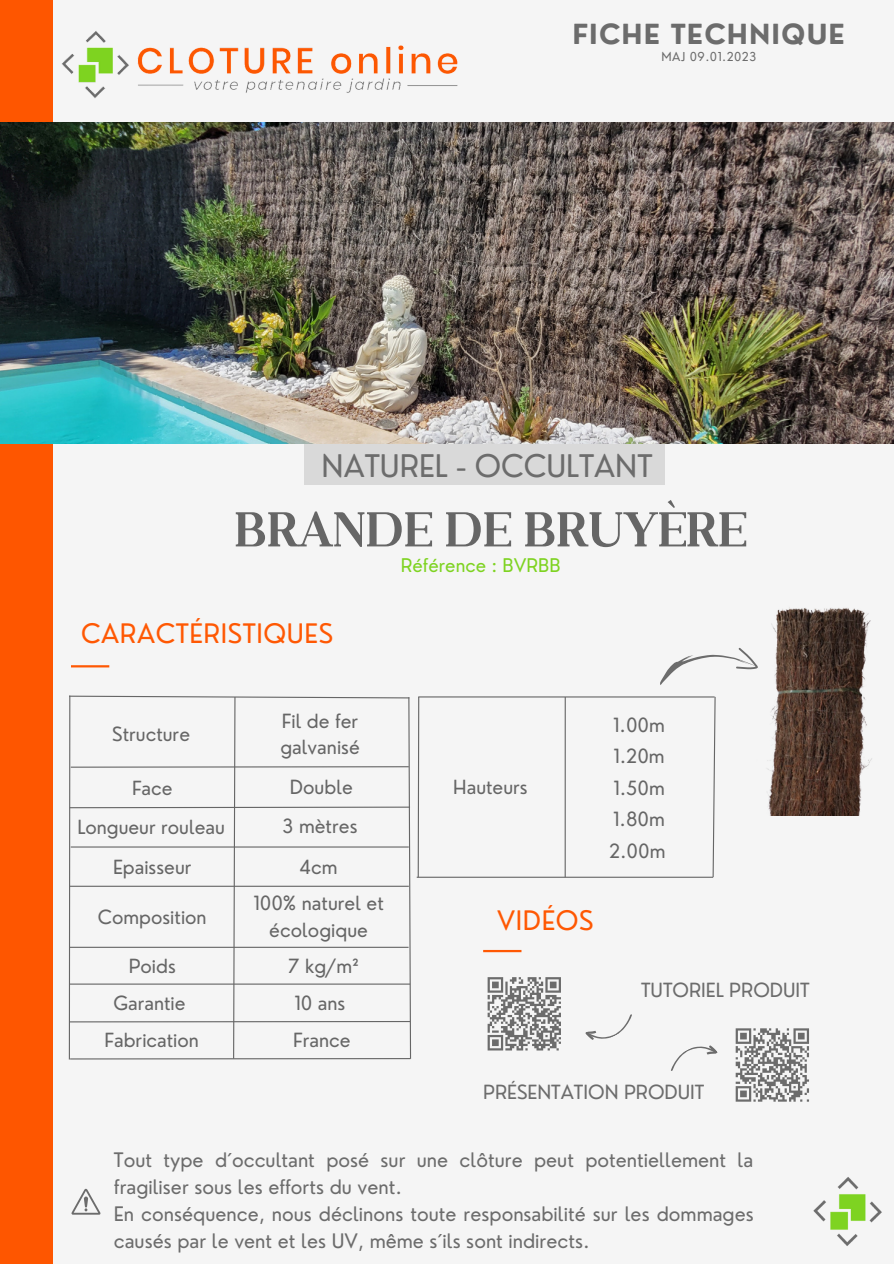
<style>
.page{position:relative;width:894px;height:1264px;background:#fff}
.page>*{position:absolute;margin:0;border:0;box-sizing:border-box;transform-origin:0 0}
.t1{font:600 58.5px "Kulachat Serif";letter-spacing:-.02em;color:#666}
.t2{font:30.45px "Nourd";color:#6c6c6c}
.t3{font:700 27px "Nourd";letter-spacing:.04em;color:#6c6c6c}
.t4{font:26.25px "Nourd";letter-spacing:.02em;color:#ff5803}
.t5{font:19.5px/27px "Nourd";color:#6c6c6c}
.t6{font:19.05px/31.5px "Nourd";color:#666;text-align:justify}
.t7{font:19.05px "Nourd";color:#6c6c6c}
.t8{font:18.45px "Nourd";color:#7ed321}
.t9{font:12px "Nourd";letter-spacing:.04em;color:#6c6c6c}
</style>
<div class="page">
<div style="left:0;top:0;width:893px;height:1263px;background:#f5f5f5"></div>
<div style="left:0;top:0;width:53px;height:1263px;background:#fe5600"></div>
<img style="left:25px;top:31px;width:469px;height:92px">
<img style="left:813px;top:1177px;width:69px;height:69px">
<div style="left:304px;top:443px;width:361px;height:42px;background:#d9d9d9"></div>
<hr style="left:71px;top:665px;width:38px;height:2px;background:#ff5803">
<img style="left:0;top:123px;width:893px;height:321px">
<svg style="left:417px;top:697px;width:3px;height:181px"></svg>
<hr style="left:416px;top:876px;width:297px;height:1px;background:#666">
<hr style="left:418px;top:696px;width:296px;height:1px;background:#666">
<hr style="left:564px;top:697px;width:1px;height:180px;background:#666">
<svg style="left:68px;top:695px;width:343px;height:364px"></svg>
<hr style="left:69px;top:946px;width:339px;height:1px;background:#666">
<svg style="left:671px;top:1045px;width:46px;height:26px"></svg>
<svg style="left:585px;top:1014px;width:47px;height:26px"></svg>
<hr style="left:483px;top:949px;width:38px;height:3px;background:#ff5803">
<svg style="left:735px;top:1028px;width:74px;height:74px"></svg>
<svg style="left:487px;top:977px;width:74px;height:74px"></svg>
<svg style="left:71px;top:1188px;width:30px;height:26px"></svg>
<img style="left:767px;top:607px;width:105px;height:208px">
<svg style="left:653px;top:647px;width:105px;height:231px"></svg>
<hr style="left:70px;top:1058px;width:340px;height:1px;background:#666">
<h3 class="t3" style="left:572px;top:17px;width:274px">FICHE TECHNIQUE</h3>
<p class="t9" style="left:661px;top:49px;width:96px">MAJ 09.01.2023</p>
<h2 class="t2" style="left:321px;top:447px;width:332px">NATUREL - OCCULTANT</h2>
<h1 class="t1" style="left:234px;top:492px;width:514px">BRANDE DE BRUYÈRE</h1>
<p class="t8" style="left:401px;top:553px;width:161px">Référence : BVRBB</p>
<h3 class="t4" style="left:81px;top:616px;width:253px">CARACTÉRISTIQUES</h3>
<p class="t6" style="left:112px;top:718px;width:79px">Structure</p>
<p class="t6" style="left:132px;top:772px;width:42px">Face</p>
<p class="t6" style="left:280px;top:707px;width:81px;line-height:26.2px">Fil de fer galvanisé</p>
<p class="t6" style="left:290px;top:770px;width:64px">Double</p>
<p class="t6" style="left:77px;top:811px;width:149px">Longueur rouleau</p>
<p class="t6" style="left:282px;top:810px;width:76px">3 mètres</p>
<p class="t6" style="left:113px;top:850px;width:80px">Epaisseur</p>
<p class="t6" style="left:299px;top:850px;width:40px">4cm</p>
<p class="t6" style="left:98px;top:901px;width:110px">Composition</p>
<p class="t6" style="left:253px;top:889px;width:132px;line-height:26.2px;text-align:center">100% naturel et écologique</p>
<p class="t6" style="left:129px;top:950px;width:49px">Poids</p>
<p class="t6" style="left:288px;top:950px;width:72px">7 kg/m²</p>
<p class="t6" style="left:113px;top:987px;width:73px">Garantie</p>
<p class="t6" style="left:294px;top:986px;width:52px">10 ans</p>
<p class="t6" style="left:104px;top:1024px;width:96px">Fabrication</p>
<p class="t6" style="left:293px;top:1024px;width:59px">France</p>
<p class="t6" style="left:453px;top:771px;width:76px">Hauteurs</p>
<p class="t6" style="left:609px;top:708px;width:58px">1.00m 1.20m 1.50m 1.80m 2.00m</p>
<h3 class="t4" style="left:497px;top:903px;width:98px">VIDÉOS</h3>
<p class="t7" style="left:641px;top:978px;width:170px">TUTORIEL PRODUIT</p>
<p class="t7" style="left:483px;top:1080px;width:223px">PRÉSENTATION PRODUIT</p>
<p class="t5" style="left:114px;top:1145px;width:641px">Tout type d´occultant posé sur une clôture peut potentiellement la fragiliser sous les efforts du vent.<br>En conséquence, nous déclinons toute responsabilité sur les dommages causés par le vent et les UV, même s´ils sont indirects.</p>
</div>
